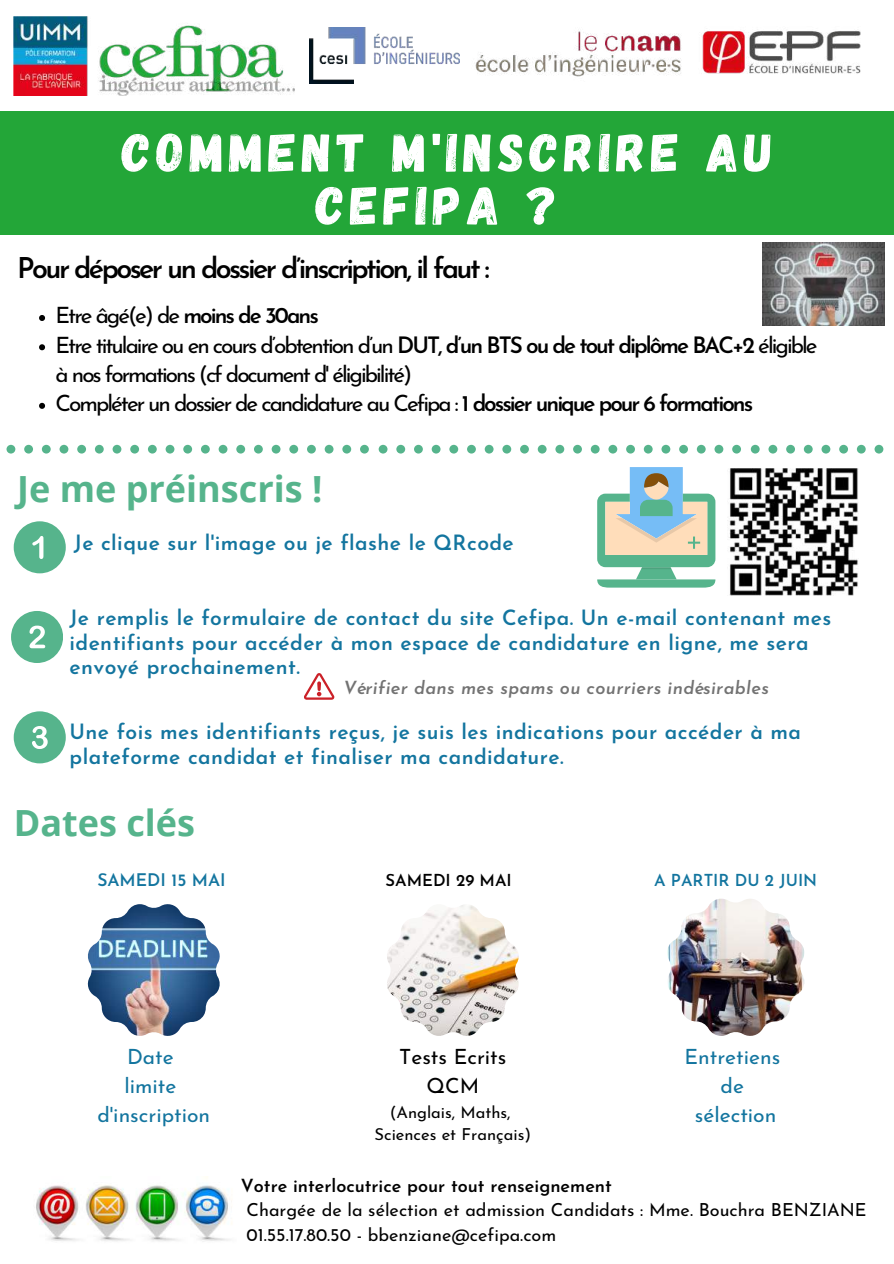
<style>
.page{position:relative;width:894px;height:1264px;background:#fff}
.page>*{position:absolute;margin:0;border:0;box-sizing:border-box;transform-origin:0 0}
.t1{font:54px/52.9px "Gagalin";letter-spacing:.1em;color:#fff;text-align:center}
.t2{font:700 36px "Open Sans";color:#56b48c}
.t3{font:600 28.5px "Josefin Sans";letter-spacing:-.09em;color:#010101}
.t4{font:22.5px/29.2px "Josefin Sans";letter-spacing:-.09em;color:#010101}
.t5{font:600 21px/24.8px "Josefin Sans";letter-spacing:.02em;color:#13759f}
.t6{font:21px/29.2px "Josefin Sans";color:#13759f;text-align:center}
.t7{font:21px/29.2px "Josefin Sans";color:#010101;text-align:center}
.t8{font:18px/24.8px "Josefin Sans";color:#000}
.t9{font:italic 600 18px "Josefin Sans";letter-spacing:.02em;color:#737373}
.t10{font:600 18px "Josefin Sans";color:#000}
.t11{font:600 17.4px "Josefin Sans";color:#13759f}
.t12{font:16.5px/22.5px "Josefin Sans";color:#010101;text-align:center}
.t13{font:600 16.5px "Josefin Sans";color:#13759f}
.t14{font:600 16.5px "Josefin Sans";color:#000}
.s1{font-weight:600}
</style>
<div class="page">
<div style="left:0;top:111px;width:893px;height:124px;background:#23a638"></div>
<img style="left:14px;top:16px;width:280px;height:79px">
<img style="left:702px;top:31px;width:159px;height:43px">
<img style="left:459px;top:31px;width:222px;height:46px">
<img style="left:309px;top:28px;width:150px;height:55px">
<svg style="left:597px;top:467px;width:118px;height:120px"></svg>
<svg style="left:7px;top:445px;width:362px;height:8px"></svg>
<svg style="left:378px;top:445px;width:362px;height:8px"></svg>
<svg style="left:750px;top:445px;width:134px;height:8px"></svg>
<img style="left:727px;top:468px;width:131px;height:127px">
<div style="left:14px;top:521px;width:52px;height:52px;background:#56b48c;border-radius:50%"></div>
<svg style="left:32px;top:536px;width:11px;height:23px"></svg>
<div style="left:11px;top:611px;width:52px;height:51px;background:#56b48c;border-radius:50%"></div>
<svg style="left:29px;top:625px;width:16px;height:23px"></svg>
<div style="left:14px;top:711px;width:52px;height:52px;background:#56b48c;border-radius:50%"></div>
<svg style="left:32px;top:726px;width:16px;height:23px"></svg>
<svg style="left:304px;top:673px;width:30px;height:26px"></svg>
<img style="left:36px;top:1176px;width:196px;height:66px">
<img style="left:762px;top:242px;width:122px;height:84px">
<svg style="left:39px;top:315px;width:6px;height:6px"></svg>
<svg style="left:39px;top:344px;width:6px;height:6px"></svg>
<svg style="left:39px;top:403px;width:6px;height:6px"></svg>
<img style="left:88px;top:904px;width:132px;height:131px">
<img style="left:387px;top:905px;width:131px;height:130px">
<img style="left:667px;top:898px;width:137px;height:137px">
<h1 class="t1" style="left:122px;top:123px;width:652px">COMMENT M'INSCRIRE AU<br>CEFIPA ?</h1>
<h3 class="t3" style="left:17px;top:257px;width:474px">Pour déposer un dossier d’inscription, il faut :</h3>
<p class="t4" style="left:56px;top:303px;width:763px">Etre âgé(e) de <span class="s1">moins de 30ans<br></span>Etre titulaire ou en cours d’obtention d’un <span class="s1">DUT, d’un BTS ou de tout diplôme BAC+2</span> éligible</p>
<p class="t4" style="left:56px;top:391px;width:699px">Compléter un dossier de candidature au Cefipa : <span class="s1">1 dossier unique pour 6 formations</span></p>
<p class="t4" style="left:56px;top:361px;width:358px">à nos formations (cf document d' éligibilité)</p>
<h2 class="t2" style="left:17px;top:463px;width:306px">Je me préinscris !</h2>
<p class="t5" style="left:74px;top:532px;width:441px">Je clique sur l'image ou je flashe le QRcode</p>
<p class="t5" style="left:69px;top:607px;width:763px">Je remplis le formulaire de contact du site Cefipa. Un e-mail contenant mes identifiants pour accéder à mon espace de candidature en ligne, me sera envoyé prochainement.</p>
<p class="t9" style="left:343px;top:680px;width:427px">Vérifier dans mes spams ou courriers indésirables</p>
<p class="t5" style="left:69px;top:721px;width:733px">Une fois mes identifiants reçus, je suis les indications pour accéder à ma plateforme candidat et finaliser ma candidature.</p>
<h2 class="t2" style="left:14px;top:797px;width:183px">Dates clés</h2>
<p class="t11" style="left:97px;top:872px;width:130px">SAMEDI 15 MAI</p>
<p class="t14" style="left:385px;top:873px;width:128px">SAMEDI 29 MAI</p>
<p class="t13" style="left:654px;top:873px;width:164px">A PARTIR DU 2 JUIN</p>
<p class="t6" style="left:97px;top:1043px;width:114px">Date<br>limite d'inscription</p>
<p class="t7" style="left:399px;top:1043px;width:109px">Tests Ecrits<br>QCM</p>
<p class="t12" style="left:374px;top:1102px;width:158px">(Anglais, Maths,<br>Sciences et Français)</p>
<p class="t6" style="left:684px;top:1043px;width:97px">Entretiens de sélection</p>
<p class="t10" style="left:241px;top:1177px;width:372px">Votre interlocutrice pour tout renseignement</p>
<p class="t8" style="left:246px;top:1199px;width:621px">Chargée de la sélection et admission Candidats : Mme. Bouchra BENZIANE<br>01.55.17.80.50 - bbenziane@cefipa.com</p>
</div>
